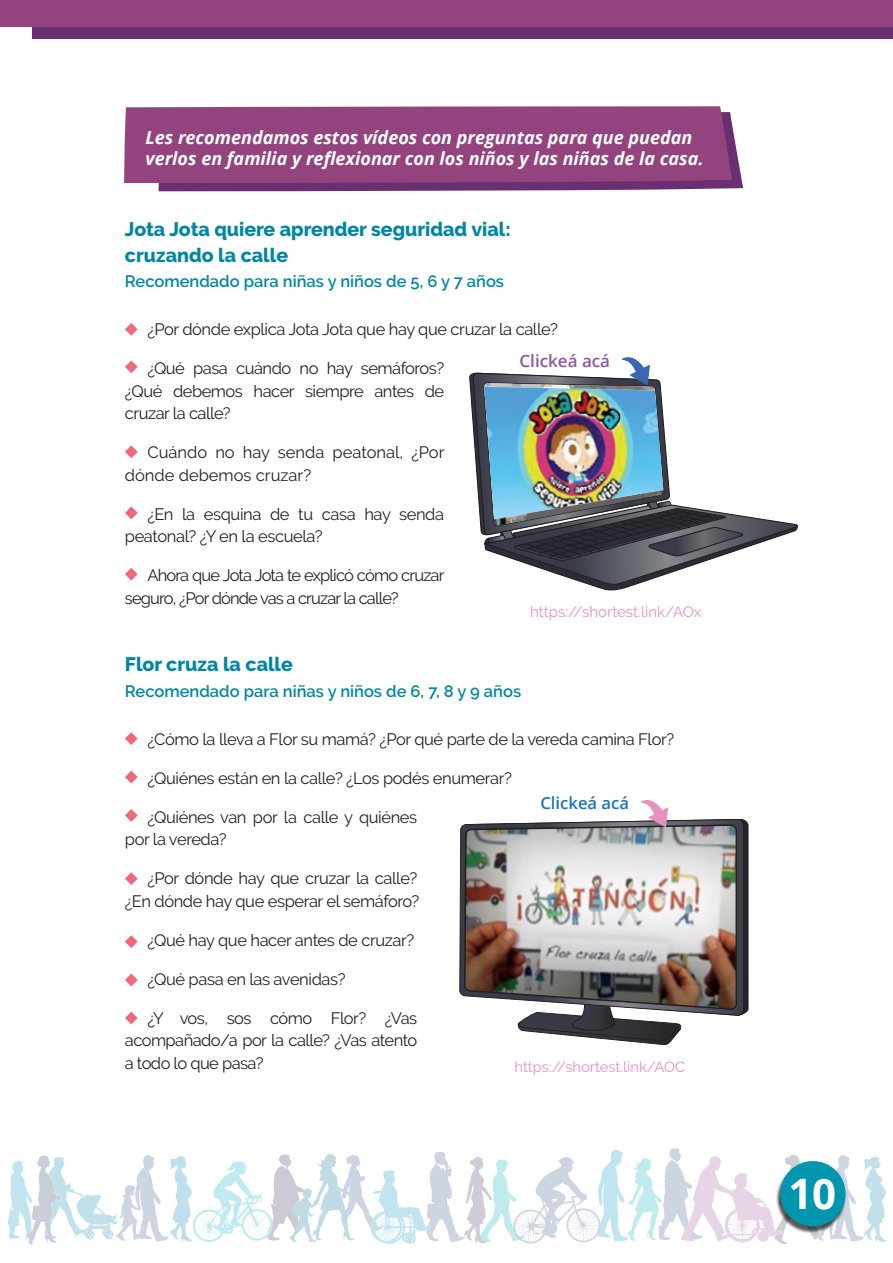
<style>
.page{position:relative;width:893px;height:1263px;background:#fff}
.page>*{position:absolute;margin:0;border:0;box-sizing:border-box;transform-origin:0 0}
.t1{font:700 42px "Open Sans";color:#fff}
.t2{font:800 19.5px/25.5px "Raleway";color:#0086a3}
.t3{font:italic 700 18px/21px "Open Sans";color:#fff}
.t4{font:600 16.95px "Open Sans";color:#9156a3}
.t5{font:600 16.65px "Open Sans";color:#1c75bc}
.t6{font:16.5px/22.5px "Raleway";letter-spacing:-.025em;color:#231f20;text-align:justify}
.t7{font:600 16.5px "Raleway";color:#0086a3}
.t8{font:16.5px/22.5px "Raleway";letter-spacing:-.05em;color:#231f20}
.t9{font:16.5px/22.5px "Raleway";color:#231f20}
.t10{font:15px "Raleway";color:#e792be}
.t11{font:14.7px "Raleway";color:#e792be}
</style>
<div class="page">
<div style="left:33px;top:0;width:860px;height:39px;background:#6a2f71"></div>
<div style="left:0;top:0;width:893px;height:27px;background:#93447f"></div>
<svg style="left:8px;top:1148px;width:878px;height:97px"></svg>
<img style="left:774px;top:1161px;width:73px;height:73px">
<div style="left:780px;top:1161px;width:66px;height:65px;background:#0096ae;border-radius:50%"></div>
<svg style="left:159px;top:125px;width:584px;height:66px;background:#7d4a83"></svg>
<div style="left:124px;top:106px;width:608px;height:77px;background:#93447f"></div>
<img style="left:469px;top:357px;width:329px;height:234px">
<svg style="left:125px;top:323px;width:13px;height:13px"></svg>
<svg style="left:125px;top:360px;width:13px;height:13px"></svg>
<svg style="left:125px;top:445px;width:13px;height:13px"></svg>
<svg style="left:125px;top:506px;width:13px;height:13px"></svg>
<svg style="left:125px;top:568px;width:13px;height:13px"></svg>
<svg style="left:125px;top:732px;width:13px;height:13px"></svg>
<svg style="left:125px;top:771px;width:13px;height:12px"></svg>
<svg style="left:125px;top:809px;width:13px;height:13px"></svg>
<svg style="left:125px;top:872px;width:13px;height:13px"></svg>
<svg style="left:125px;top:935px;width:13px;height:13px"></svg>
<svg style="left:125px;top:974px;width:13px;height:12px"></svg>
<svg style="left:125px;top:1012px;width:13px;height:12px"></svg>
<svg style="left:518px;top:1016px;width:163px;height:29px"></svg>
<svg style="left:459px;top:819px;width:285px;height:197px"></svg>
<img style="left:463px;top:824px;width:275px;height:186px">
<svg style="left:641px;top:800px;width:27px;height:27px"></svg>
<p class="t3" style="left:145px;top:127px;width:560px">Les recomendamos estos vídeos con preguntas para que puedan verlos en familia y reflexionar con los niños y las niñas de la casa.</p>
<p class="t2" style="left:125px;top:217px;width:387px">Jota Jota quiere aprender seguridad vial: cruzando la calle</p>
<p class="t7" style="left:125px;top:272px;width:381px">Recomendado para niñas y niños de 5, 6 y 7 años</p>
<p class="t6" style="left:147px;top:318px;width:412px">¿Por dónde explica Jota Jota que hay que cruzar la calle?</p>
<p class="t6" style="left:125px;top:357px;width:321px;text-indent:23px">¿Qué pasa cuándo no hay semáforos? ¿Qué debemos hacer siempre antes de cruzar la calle?</p>
<p class="t9" style="left:125px;top:441px;width:321px;text-indent:23px">Cuándo no hay senda peatonal, ¿Por dónde debemos cruzar?</p>
<p class="t6" style="left:125px;top:503px;width:321px;text-indent:23px">¿En la esquina de tu casa hay senda peatonal? ¿Y en la escuela?</p>
<p class="t8" style="left:125px;top:564px;width:321px;text-indent:23px">Ahora que Jota Jota te explicó cómo cruzar seguro, ¿Por dónde vas a cruzar la calle?</p>
<p class="t4" style="left:519px;top:349px;width:92px">Clickeá acá</p>
<p class="t10" style="left:530px;top:603px;width:173px">https://shortest.link/AOx</p>
<p class="t2" style="left:125px;top:652px;width:170px">Flor cruza la calle</p>
<p class="t7" style="left:125px;top:681px;width:398px">Recomendado para niñas y niños de 6, 7, 8 y 9 años</p>
<p class="t6" style="left:147px;top:727px;width:528px">¿Cómo la lleva a Flor su mamá? ¿Por qué parte de la vereda camina Flor?</p>
<p class="t6" style="left:147px;top:766px;width:366px">¿Quiénes están en la calle? ¿Los podés enumerar?</p>
<p class="t6" style="left:125px;top:806px;width:294px;text-indent:23px">¿Quiénes van por la calle y quiénes por la vereda?</p>
<p class="t6" style="left:125px;top:867px;width:296px;text-align:right">¿Por dónde hay que cruzar la calle? ¿En dónde hay que esperar el semáforo?</p>
<p class="t6" style="left:147px;top:929px;width:268px">¿Qué hay que hacer antes de cruzar?</p>
<p class="t6" style="left:147px;top:968px;width:200px">¿Qué pasa en las avenidas?</p>
<p class="t6" style="left:125px;top:1007px;width:294px;text-indent:23px">¿Y vos, sos cómo Flor? ¿Vas acompañado/a por la calle? ¿Vas atento a todo lo que pasa?</p>
<p class="t5" style="left:540px;top:792px;width:90px">Clickeá acá</p>
<p class="t11" style="left:514px;top:1058px;width:172px">https://shortest.link/AOC</p>
<h1 class="t1" style="left:788px;top:1164px;width:49px">10</h1>
</div>
